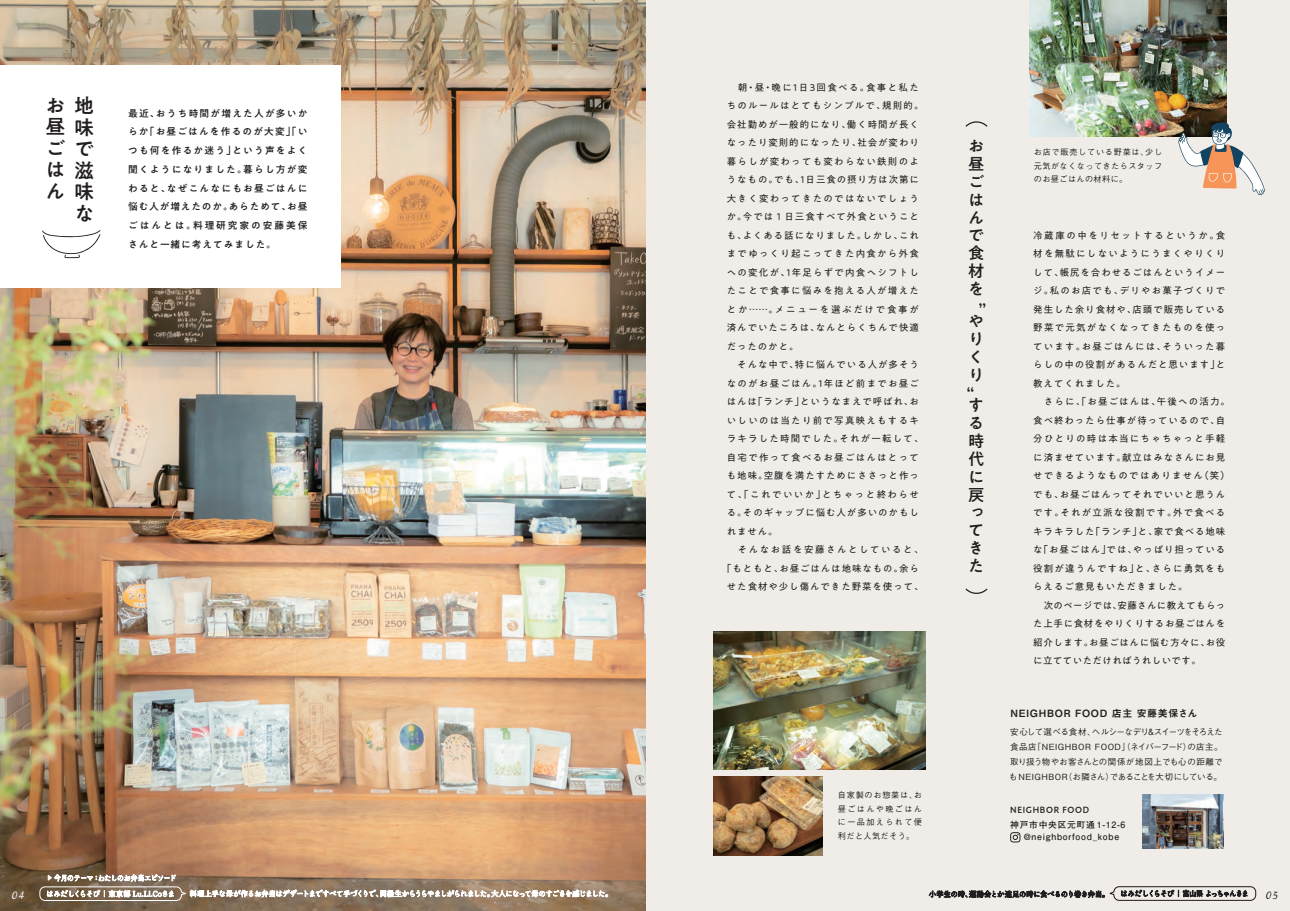
<style>
.page{position:relative;width:1290px;height:911px;background:#f0ece7}
.page>*{position:absolute;margin:0;border:0;box-sizing:border-box;transform-origin:0 0}
.t1{font:500 20px/21.5px "PA1 Gothic Std";color:#231f20;text-align:justify}
.t2{font:500 16.25px/17.9px "PA1 Gothic Std";color:#231f20}
.t3{font:10px "Midashi Go Pro MB31";letter-spacing:.075em;color:#231f20}
.t4{font:10px "aka Dora";color:#fff}
.t5{font:10px "aka Dora";color:#231f20}
.t6{font:500 9.75px/18.8px "PA1 Gothic Std";letter-spacing:.09em;color:#231f20;text-align:justify}
.t7{font:9.5px/18.5px "PA1 Gothic Std";letter-spacing:.115em;color:#231f20}
.t8{font:9.5px/18.5px "PA1 Gothic Std";letter-spacing:.095em;color:#231f20;text-align:justify}
.t9{font:9.5px "PA1 Gothic Std";letter-spacing:.13em;color:#231f20}
.t10{font:9.5px "PA1 Gothic Std";letter-spacing:.125em;color:#231f20}
.t11{font:9.5px "PA1 Gothic Std";letter-spacing:.14em;color:#231f20}
.t12{font:9.5px "PA1 Gothic Std";letter-spacing:.15em;color:#231f20}
.t13{font:9.5px "PA1 Gothic Std";letter-spacing:.18em;color:#231f20}
.t14{font:9.5px "PA1 Gothic Std";letter-spacing:.16em;color:#231f20}
.t15{font:700 8.75px/12.5px "Futo Go B101 Pro";letter-spacing:.085em;color:#231f20}
.t16{font:500 8.75px "PA1 Gothic Std";letter-spacing:.075em;color:#231f20}
.t17{font:500 8.5px/15px "Gothic BBB Pro";letter-spacing:.015em;color:#231f20;text-align:justify}
.t18{font:500 8.12px/13.8px "Gothic BBB Pro";letter-spacing:.095em;color:#231f20;text-align:justify}
</style>
<div class="page">
<img style="left:0;top:0;width:645px;height:911px">
<img style="left:1029px;top:0;width:197px;height:137px">
<img style="left:713px;top:631px;width:213px;height:139px">
<img style="left:1142px;top:795px;width:81px;height:54px">
<div style="left:0;top:65px;width:340px;height:222px;background:#fff"></div>
<svg style="left:965px;top:121px;width:23px;height:6px"></svg>
<svg style="left:965px;top:588px;width:23px;height:6px"></svg>
<svg style="left:1010px;top:832px;width:10px;height:10px"></svg>
<img style="left:713px;top:776px;width:109px;height:79px">
<svg style="left:1178px;top:122px;width:87px;height:73px"></svg>
<svg style="left:42px;top:230px;width:59px;height:28px"></svg>
<svg style="left:190px;top:884px;width:418px;height:15px;background:#ab9a89"></svg>
<div style="left:40px;top:886px;width:142px;height:14px;border:1px solid #fff;border-radius:5px"></div>
<svg style="left:47px;top:888px;width:127px;height:11px"></svg>
<svg style="left:48px;top:873px;width:128px;height:9px"></svg>
<div style="left:1113px;top:886px;width:143px;height:14px;border:1px solid #201814;border-radius:5px"></div>
<svg style="left:929px;top:890px;width:176px;height:8px"></svg>
<svg style="left:1121px;top:887px;width:126px;height:11px"></svg>
<h1 class="t1" style="left:45px;top:96px;width:21px">お昼ごはん</h1>
<h1 class="t1" style="left:74px;top:97px;width:21px">地味で滋味な</h1>
<p class="t6" style="left:128px;top:104px;width:181px">最近、おうち時間が増えた人が多いからか「お昼ごはんを作るのが大変」「いつも何を作るか迷う」という声をよく聞くようになりました。暮らし方が変わると、なぜこんなにもお昼ごはんに悩む人が増えたのか。あらためて、お昼ごはんとは。料理研究家の安藤美保さんと一緒に考えてみました。</p>
<p class="t11" style="left:727px;top:82px;width:193px">　朝・昼・晩に1日3回食べる。食事と私た</p>
<p class="t10" style="left:727px;top:100px;width:198px">ちのルールはとてもシンプルで、規則的。</p>
<p class="t8" style="left:727px;top:116px;width:193px">会社勤めが一般的になり、働く時間が長く</p>
<p class="t8" style="left:727px;top:134px;width:193px">なったり変則的になったり、社会が変わり</p>
<p class="t9" style="left:727px;top:156px;width:193px">暮らしが変わっても変わらない鉄則のよ</p>
<p class="t8" style="left:727px;top:171px;width:194px">うなもの。でも、1日三食の摂り方は次第に</p>
<p class="t9" style="left:727px;top:193px;width:193px">大きく変わってきたのではないでしょう</p>
<p class="t8" style="left:727px;top:208px;width:193px">か。今では１日三食すべて外食ということ</p>
<p class="t8" style="left:727px;top:227px;width:194px">も、よくある話になりました。しかし、これ</p>
<p class="t9" style="left:727px;top:248px;width:193px">までゆっくり起こってきた内食から外食</p>
<p class="t10" style="left:727px;top:267px;width:194px">への変化が、1年足らずで内食へシフトし</p>
<p class="t9" style="left:727px;top:285px;width:193px">たことで食事に悩みを抱える人が増えた</p>
<p class="t13" style="left:727px;top:304px;width:194px">とか……。メニューを選ぶだけで食事が</p>
<p class="t8" style="left:727px;top:319px;width:193px">済んでいたころは、なんとらくちんで快適</p>
<p class="t8" style="left:727px;top:338px;width:73px">だったのかと。</p>
<p class="t8" style="left:727px;top:356px;width:193px">　そんな中で、特に悩んでいる人が多そう</p>
<p class="t10" style="left:727px;top:378px;width:194px">なのがお昼ごはん。1年ほど前までお昼ご</p>
<p class="t8" style="left:727px;top:393px;width:194px">はんは「ランチ」というなまえで呼ばれ、お</p>
<p class="t9" style="left:727px;top:415px;width:193px">いしいのは当たり前で写真映えもするキ</p>
<p class="t10" style="left:727px;top:433px;width:198px">ラキラした時間でした。それが一転して、</p>
<p class="t9" style="left:727px;top:452px;width:193px">自宅で作って食べるお昼ごはんはとって</p>
<p class="t8" style="left:727px;top:467px;width:193px">も地味。空腹を満たすためにささっと作っ</p>
<p class="t12" style="left:727px;top:489px;width:194px">て、「これでいいか」とちゃっと終わらせ</p>
<p class="t8" style="left:727px;top:504px;width:193px">る。そのギャップに悩む人が多いのかもし</p>
<p class="t8" style="left:727px;top:523px;width:52px">れません。</p>
<p class="t14" style="left:727px;top:544px;width:198px">　そんなお話を安藤さんとしていると、</p>
<p class="t8" style="left:722px;top:560px;width:198px">「もともと、お昼ごはんは地味なもの。余ら</p>
<p class="t8" style="left:727px;top:578px;width:198px">せた食材や少し傷んできた野菜を使って、</p>
<p class="t18" style="left:838px;top:787px;width:86px">自家製のお惣菜は、お昼ごはんや晩ごはんに一品加えられて便利だと人気だそう。</p>
<h2 class="t2" style="left:968px;top:138px;width:17px;text-align:justify">お昼ごはんで食材を</h2>
<h2 class="t2" style="left:968px;top:314px;width:16px">やりくり</h2>
<h2 class="t2" style="left:968px;top:397px;width:17px">する時代に戻ってきた</h2>
<h2 class="t2" style="left:978px;top:302px;width:9px">”</h2>
<h2 class="t2" style="left:974px;top:393px;width:9px;rotate:-180deg">”</h2>
<p class="t18" style="left:1034px;top:144px;width:130px">お店で販売している野菜は、少し元気がなくなってきたらスタッフのお昼ごはんの材料に。</p>
<p class="t7" style="left:1033px;top:227px;width:198px">冷蔵庫の中をリセットするというか。食材を無駄にしないようにうまくやりくりして、帳尻を合わせるごはんというイメージ。私のお店でも、デリやお菓子づくりで発生した余り食材や、店頭で販売している野菜で元気がなくなってきたものを使っています。お昼ごはんには、そういった暮らしの中の役割があるんだと思います」と教えてくれました。<br>　さらに、「お昼ごはんは、午後への活力。食べ終わったら仕事が待っているので、自分ひとりの時は本当にちゃちゃっと手軽に済ませています。献立はみなさんにお見せできるようなものではありません（笑）でも、お昼ごはんってそれでいいと思うんです。それが立派な役割です。外で食べるキラキラした「ランチ」と、家で食べる地味な「お昼ごはん」では、やっぱり担っている役割が違うんですね」と、さらに勇気をもらえるご意見もいただきました。</p>
<p class="t8" style="left:1033px;top:596px;width:194px;text-indent:10px">次のページでは、安藤さんに教えてもらった上手に食材をやりくりするお昼ごはんを紹介します。お昼ごはんに悩む方々に、お役に立てていただければうれしいです。</p>
<p class="t3" style="left:1010px;top:705px;width:189px">NEIGHBOR FOOD 店主 安藤美保さん</p>
<p class="t17" style="left:1009px;top:723px;width:215px">安心して選べる食材、ヘルシーなデリ＆スイーツをそろえた食品店「NEIGHBOR FOOD」（ネイバーフード）の店主。取り扱う物やお客さんとの関係が地図上でも心の距離でもNEIGHBOR（お隣さん）であることを大切にしている。</p>
<p class="t16" style="left:1010px;top:804px;width:80px">NEIGHBOR FOOD</p>
<p class="t15" style="left:1023px;top:817px;width:103px;text-indent:-13px">神戸市中央区元町通1-12-6 @neighborfood_kobe</p>
<p class="t4" style="left:12px;top:888px;width:13px">04</p>
<p class="t5" style="left:1266px;top:888px;width:13px">05</p>
</div>
